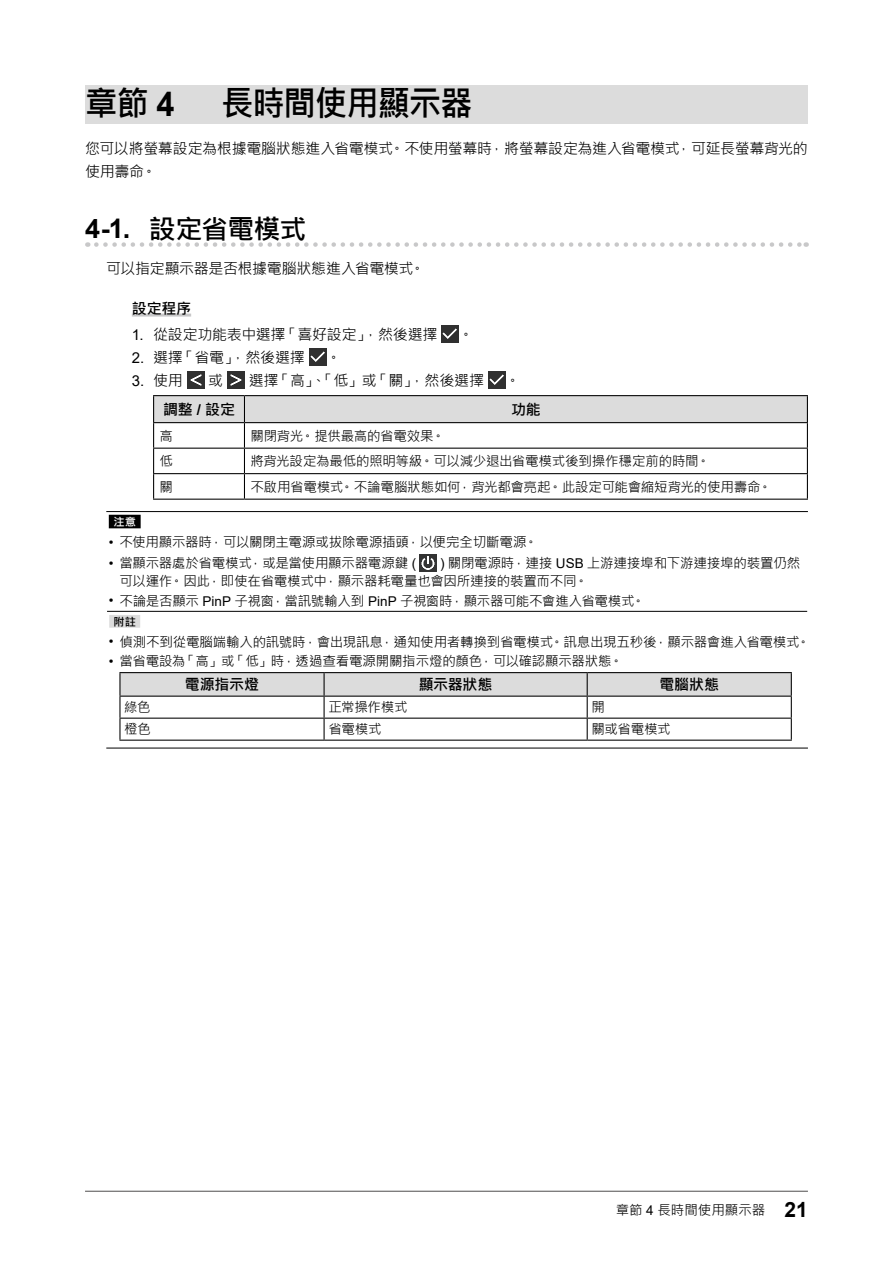
<style>
.page{position:relative;width:893px;height:1263px;background:#fff}
.page>*{position:absolute;margin:0;border:0;box-sizing:border-box;transform-origin:0 0}
.t1{font:700 34.5px "Microsoft Jheng Hei";letter-spacing:-.035em;color:#000;scale:.94 1}
.t2{font:700 27px "Microsoft Jheng Hei";letter-spacing:-.035em;color:#000}
.t3{font:15px/22.5px "Microsoft Jheng Hei";letter-spacing:-.02em;color:#000}
.t4{font:700 15px "Microsoft Jheng Hei";letter-spacing:-.015em;color:#000}
.t5{font:15px "Arial";color:#000}
.t6{font:13.5px/17.7px "Microsoft Jheng Hei";letter-spacing:-.02em;color:#000}
.t7{font:13.5px "Microsoft Jheng Hei";color:#000}
.t8{font:700 11.25px "Microsoft Jheng Hei";color:#fff}
.t9{font:700 11.25px "Microsoft Jheng Hei";color:#000}
.s1{font-family:"Arial"}
.s2{font-family:"Microsoft Jheng Hei"}
.s3{font-family:"Arial";font-weight:700;font-size:21px}
</style>
<div class="page">
<hr style="left:85px;top:1191px;width:723px;height:1px;background:#595858">
<div style="left:85px;top:85px;width:723px;height:39px;background:#dcdcdc"></div>
<svg style="left:96px;top:242px;width:711px;height:5px"></svg>
<hr style="left:132px;top:314px;width:59px;height:3px;background:#c8c8c9">
<img style="left:442px;top:325px;width:17px;height:17px">
<img style="left:309px;top:349px;width:17px;height:17px">
<img style="left:187px;top:372px;width:17px;height:17px">
<img style="left:227px;top:372px;width:17px;height:17px">
<img style="left:488px;top:372px;width:17px;height:17px">
<hr style="left:153px;top:395px;width:91px;height:1px;background:#000">
<hr style="left:244px;top:395px;width:564px;height:1px;background:#000">
<svg style="left:153px;top:396px;width:655px;height:103px"></svg>
<hr style="left:153px;top:499px;width:91px;height:1px;background:#000">
<hr style="left:244px;top:499px;width:564px;height:1px;background:#000">
<hr style="left:106px;top:511px;width:702px;height:1px;background:#000">
<hr style="left:107px;top:611px;width:700px;height:1px;background:#000">
<hr style="left:106px;top:748px;width:702px;height:1px;background:#000">
<div style="left:109px;top:515px;width:32px;height:13px;background:#000"></div>
<img style="left:420px;top:555px;width:17px;height:17px">
<div style="left:109px;top:615px;width:31px;height:13px;background:#dcdcdc"></div>
<hr style="left:119px;top:672px;width:205px;height:1px;background:#000">
<hr style="left:324px;top:672px;width:263px;height:1px;background:#000">
<hr style="left:587px;top:672px;width:205px;height:1px;background:#000">
<svg style="left:119px;top:673px;width:673px;height:67px"></svg>
<hr style="left:119px;top:740px;width:205px;height:1px;background:#000">
<hr style="left:324px;top:740px;width:263px;height:1px;background:#000">
<hr style="left:587px;top:740px;width:205px;height:1px;background:#000">
<h1 class="t1" style="left:85px;top:81px;width:97px">章節 <span class="s1">4</span></h1>
<h1 class="t1" style="left:221px;top:81px;width:269px">長時間使用顯示器</h1>
<p class="t3" style="left:85px;top:138px;width:724px">您可以將螢幕設定為根據電腦狀態進入省電模式。不使用螢幕時，將螢幕設定為進入省電模式，可延長螢幕背光的使用壽命。</p>
<h2 class="t2" style="left:85px;top:212px;width:223px"><span class="s1">4-1.</span> 設定省電模式</h2>
<p class="t3" style="left:106px;top:257px;width:320px">可以指定顯示器是否根據電腦狀態進入省電模式。</p>
<p class="t4" style="left:132px;top:299px;width:61px">設定程序</p>
<p class="t3" style="left:132px;top:323px;width:307px"><span class="s1">1.</span> 從設定功能表中選擇「喜好設定」，然後選擇</p>
<p class="t3" style="left:459px;top:323px;width:16px">。</p>
<p class="t3" style="left:132px;top:346px;width:175px"><span class="s1">2.</span> 選擇「省電」，然後選擇</p>
<p class="t3" style="left:326px;top:346px;width:16px">。</p>
<p class="t5" style="left:132px;top:370px;width:53px">3. <span class="s2">使用</span></p>
<p class="t3" style="left:208px;top:369px;width:16px">或</p>
<p class="t3" style="left:249px;top:369px;width:237px">選擇「高」、「低」或「關」，然後選擇</p>
<p class="t3" style="left:505px;top:369px;width:16px">。</p>
<p class="t4" style="left:163px;top:400px;width:73px">調整 <span class="s1">/</span> 設定</p>
<p class="t4" style="left:511px;top:400px;width:31px">功能</p>
<p class="t6" style="left:160px;top:427px;width:15px">高</p>
<p class="t6" style="left:250px;top:427px;width:196px">關閉背光。提供最高的省電效果。</p>
<p class="t6" style="left:160px;top:452px;width:15px">低</p>
<p class="t6" style="left:250px;top:452px;width:461px">將背光設定為最低的照明等級。可以減少退出省電模式後到操作穩定前的時間。</p>
<p class="t6" style="left:160px;top:478px;width:15px">關</p>
<p class="t6" style="left:250px;top:478px;width:523px">不啟用省電模式。不論電腦狀態如何，背光都會亮起。此設定可能會縮短背光的使用壽命。</p>
<p class="t8" style="left:113px;top:515px;width:24px">注意</p>
<p class="t6" style="left:109px;top:533px;width:430px"><span class="s1">•</span> 不使用顯示器時，可以關閉主電源或拔除電源插頭，以便完全切斷電源。</p>
<p class="t6" style="left:109px;top:554px;width:309px"><span class="s1">•</span> 當顯示器處於省電模式，或是當使用顯示器電源鍵 <span class="s1">(</span></p>
<p class="t6" style="left:119px;top:554px;width:682px;text-indent:321px"><span class="s1">)</span> 關閉電源時，連接 <span class="s1">USB</span> 上游連接埠和下游連接埠的裝置仍然可以運作。因此，即使在省電模式中，顯示器耗電量也會因所連接的裝置而不同。</p>
<p class="t6" style="left:109px;top:592px;width:537px"><span class="s1">•</span> 不論是否顯示 <span class="s1">PinP</span> 子視窗，當訊號輸入到 <span class="s1">PinP</span> 子視窗時，顯示器可能不會進入省電模式。</p>
<p class="t9" style="left:113px;top:614px;width:24px">附註</p>
<p class="t6" style="left:109px;top:633px;width:703px"><span class="s1">•</span> 偵測不到從電腦端輸入的訊號時，會出現訊息，通知使用者轉換到省電模式。訊息出現五秒後，顯示器會進入省電模式。</p>
<p class="t6" style="left:109px;top:652px;width:516px"><span class="s1">•</span> 當省電設為「高」或「低」時，透過查看電源開關指示燈的顏色，可以確認顯示器狀態。</p>
<p class="t4" style="left:185px;top:675px;width:76px">電源指示燈</p>
<p class="t4" style="left:419px;top:675px;width:75px">顯示器狀態</p>
<p class="t4" style="left:659px;top:675px;width:61px">電腦狀態</p>
<p class="t6" style="left:124px;top:699px;width:28px">綠色</p>
<p class="t6" style="left:328px;top:699px;width:81px">正常操作模式</p>
<p class="t6" style="left:591px;top:699px;width:15px">開</p>
<p class="t6" style="left:124px;top:721px;width:28px">橙色</p>
<p class="t6" style="left:328px;top:721px;width:55px">省電模式</p>
<p class="t6" style="left:591px;top:721px;width:81px">關或省電模式</p>
<p class="t7" style="left:616px;top:1202px;width:194px">章節 <span class="s1">4</span> 長時間使用顯示器 <span class="s3">21</span></p>
</div>
